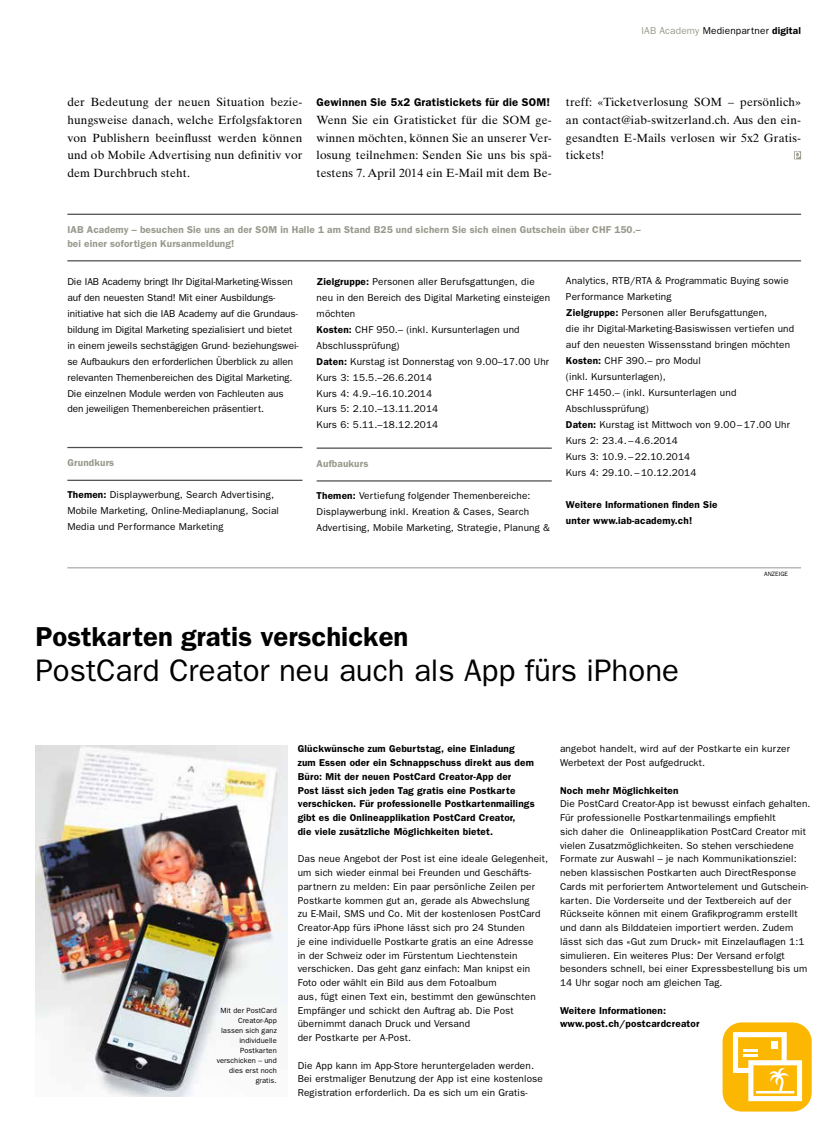
<style>
.page{position:relative;width:833px;height:1134px;background:#fff}
.page>*{position:absolute;margin:0;border:0;box-sizing:border-box;transform-origin:0 0}
.t1{font:31.25px "Franklin Gothic";color:#000}
.t2{font:600 27.5px "Franklin Gothic";color:#000}
.t3{font:11.88px/17.6px "Times Ten";letter-spacing:.01em;color:#000;text-align:justify}
.t4{font:600 11.25px "Franklin Gothic";letter-spacing:.015em;color:#000}
.t5{font:10px/16px "Franklin Gothic";letter-spacing:.015em;color:#000}
.t6{font:600 10px/13.8px "Franklin Gothic";letter-spacing:.015em;color:#000}
.t7{font:600 10px/13.8px "Franklin Gothic";letter-spacing:.015em;color:#99998d}
.t8{font:7.5px/10px "Franklin Gothic";letter-spacing:.01em;color:#000;text-align:right}
.t9{font:6.25px "Franklin Gothic";color:#000}
.s1{color:#99998d}
.s2{font-weight:600}
</style>
<div class="page">
<hr style="left:67px;top:447px;width:235px;height:1px;background:#4d4d4c">
<hr style="left:67px;top:480px;width:235px;height:1px;background:#4d4d4c">
<hr style="left:317px;top:447px;width:235px;height:2px;background:#4d4d4c">
<hr style="left:317px;top:480px;width:235px;height:2px;background:#4d4d4c">
<hr style="left:67px;top:214px;width:734px;height:1px;background:#4d4d4c">
<hr style="left:67px;top:260px;width:734px;height:1px;background:#4d4d4c">
<hr style="left:67px;top:567px;width:734px;height:1px;background:#989898">
<svg style="left:794px;top:151px;width:7px;height:8px"></svg>
<div style="left:722px;top:1022px;width:89px;height:89px;background:#fbb701;border-radius:19px"></div>
<svg style="left:733px;top:1032px;width:69px;height:69px"></svg>
<img style="left:35px;top:746px;width:252px;height:351px">
<p class="t5" style="left:641px;top:23px;width:161px"><span class="s1">IAB Academy</span> Medienpartner <span class="s2">digital</span></p>
<p class="t3" style="left:67px;top:93px;width:237px">der Bedeutung der neuen Situation bezie&shy;hungsweise danach, welche Erfolgsfaktoren von Publishern beeinflusst werden können und ob Mobile Advertising nun definitiv vor dem Durchbruch steht.</p>
<p class="t4" style="left:317px;top:96px;width:235px">Gewinnen Sie 5x2 Gratistickets für die SOM!</p>
<p class="t3" style="left:317px;top:111px;width:237px">Wenn Sie ein Gratisticket für die SOM ge&shy;winnen möchten, können Sie an unserer Ver&shy;losung teilnehmen: Senden Sie uns bis spä&shy;testens 7. April 2014 ein E-Mail mit dem Be-</p>
<p class="t3" style="left:566px;top:93px;width:237px">treff: «Ticketverlosung SOM – persönlich» an contact@iab-switzerland.ch. Aus den ein&shy;gesandten E-Mails verlosen wir 5x2 Gratis&shy;tickets!</p>
<p class="t7" style="left:67px;top:223px;width:575px">IAB Academy – besuchen Sie uns an der SOM in Halle 1 am Stand B25 und sichern Sie sich einen Gutschein über CHF 150.– bei einer sofortigen Kursanmeldung!</p>
<p class="t5" style="left:67px;top:274px;width:233px">Die IAB Academy bringt Ihr Digital-Marketing-Wissen auf den neuesten Stand! Mit einer Ausbildungs&shy;initiative hat sich die IAB Academy auf die Grundaus&shy;bildung im Digital Marketing spezialisiert und bietet in einem jeweils sechstägigen Grund- beziehungswei&shy;se Aufbaukurs den erforderlichen Überblick zu allen relevanten Themenbereichen des Digital Marketing.<br>Die einzelnen Module werden von Fachleuten aus den jeweiligen Themenbereichen präsentiert.</p>
<p class="t7" style="left:67px;top:456px;width:48px">Grundkurs</p>
<p class="t5" style="left:67px;top:487px;width:213px"><span class="s2">Themen:</span> Displaywerbung, Search Advertising,<br>Mobile Marketing, Online-Mediaplanung, Social<br>Media und Performance Marketing</p>
<p class="t5" style="left:317px;top:274px;width:235px"><span class="s2">Zielgruppe:</span> Personen aller Berufsgattungen, die neu in den Bereich des Digital Marketing einsteigen möchten<br><span class="s2">Kosten:</span> CHF 950.– (inkl. Kursunterlagen und<br>Abschlussprüfung)<br><span class="s2">Daten:</span> Kurstag ist Donnerstag von 9.00–17.00 Uhr<br>Kurs 3: 15.5.–26.6.2014<br>Kurs 4: 4.9.–16.10.2014<br>Kurs 5: 2.10.–13.11.2014<br>Kurs 6: 5.11.–18.12.2014</p>
<p class="t7" style="left:317px;top:457px;width:53px">Aufbaukurs</p>
<p class="t5" style="left:317px;top:487px;width:235px"><span class="s2">Themen:</span> Vertiefung folgender Themenbereiche:<br>Displaywerbung inkl. Kreation &amp; Cases, Search<br>Advertising, Mobile Marketing, Strategie, Planung &amp;</p>
<p class="t5" style="left:566px;top:273px;width:230px">Analytics, RTB/RTA &amp; Programmatic Buying sowie Performance Marketing<br><span class="s2">Zielgruppe:</span> Personen aller Berufsgattungen,<br>die ihr Digital-Marketing-Basiswissen vertiefen und auf den neuesten Wissensstand bringen möchten <span class="s2">Kosten:</span> CHF 390.– pro Modul<br>(inkl. Kursunterlagen),<br>CHF 1450.– (inkl. Kursunterlagen und Abschlussprüfung)<br><span class="s2">Daten:</span> Kurstag ist Mittwoch von 9.00 – 17.00 Uhr Kurs 2: 23.4. – 4.6.2014<br>Kurs 3: 10.9. – 22.10.2014<br>Kurs 4: 29.10. – 10.12.2014</p>
<p class="t6" style="left:566px;top:496px;width:153px;line-height:16px">Weitere Informationen finden Sie unter www.iab-academy.ch!</p>
<p class="t9" style="left:764px;top:570px;width:25px">Anzeige</p>
<h2 class="t2" style="left:35px;top:620px;width:374px">Postkarten gratis verschicken</h2>
<h1 class="t1" style="left:35px;top:652px;width:645px">PostCard Creator neu auch als App fürs iPhone</h1>
<p class="t8" style="left:217px;top:1005px;width:62px">Mit der PostCard<br>Creator-App lassen sich ganz individuelle<br>Postkarten verschicken – und dies erst noch gratis.</p>
<p class="t6" style="left:298px;top:742px;width:238px">Glückwünsche zum Geburtstag, eine Einladung zum Essen oder ein Schnappschuss direkt aus dem Büro: Mit der neuen PostCard Creator-App der Post lässt sich jeden Tag gratis eine Postkarte verschicken. Für professionelle Postkartenmailings gibt es die Onlineapplikation PostCard Creator,<br>die viele zusätzliche Möglichkeiten bietet.</p>
<p class="t5" style="left:298px;top:852px;width:252px;line-height:13.8px">Das neue Angebot der Post ist eine ideale Gelegenheit, um sich wieder einmal bei Freunden und Geschäfts&shy;partnern zu melden: Ein paar persönliche Zeilen per Postkarte kommen gut an, gerade als Abwechslung<br>zu E-Mail, SMS und Co. Mit der kostenlosen PostCard Creator-App fürs iPhone lässt sich pro 24 Stunden<br>je eine individuelle Postkarte gratis an eine Adresse<br>in der Schweiz oder im Fürstentum Liechtenstein verschicken. Das geht ganz einfach: Man knipst ein Foto oder wählt ein Bild aus dem Fotoalbum<br>aus, fügt einen Text ein, bestimmt den gewünschten Empfänger und schickt den Auftrag ab. Die Post übernimmt danach Druck und Versand<br>der Postkarte per A-Post.</p>
<p class="t5" style="left:298px;top:1058px;width:247px;line-height:13.8px">Die App kann im App-Store heruntergeladen werden.<br>Bei erstmaliger Benutzung der App ist eine kostenlose<br>Registration erforderlich. Da es sich um ein Gratis-</p>
<p class="t5" style="left:560px;top:742px;width:231px;line-height:13.8px">angebot handelt, wird auf der Postkarte ein kurzer<br>Werbetext der Post aufgedruckt.</p>
<p class="t6" style="left:560px;top:783px;width:120px">Noch mehr Möglichkeiten</p>
<p class="t5" style="left:560px;top:797px;width:252px;line-height:13.8px">Die PostCard Creator-App ist bewusst einfach gehalten.<br>Für professionelle Postkartenmailings empfiehlt<br>sich daher die Onlineapplikation PostCard Creator mit vielen Zusatzmöglichkeiten. So stehen verschiedene Formate zur Auswahl – je nach Kommunikationsziel: neben klassischen Postkarten auch DirectResponse Cards mit perforiertem Antwortelement und Gutschein&shy;karten. Die Vorderseite und der Textbereich auf der Rückseite können mit einem Grafikprogramm erstellt und dann als Bilddateien importiert werden. Zudem lässt sich das «Gut zum Druck» mit Einzelauflagen 1:1 simulieren. Ein weiteres Plus: Der Versand erfolgt besonders schnell, bei einer Expressbestellung bis um 14 Uhr sogar noch am gleichen Tag.</p>
<p class="t6" style="left:560px;top:1003px;width:141px">Weitere Informationen: www.post.ch/postcardcreator</p>
</div>
